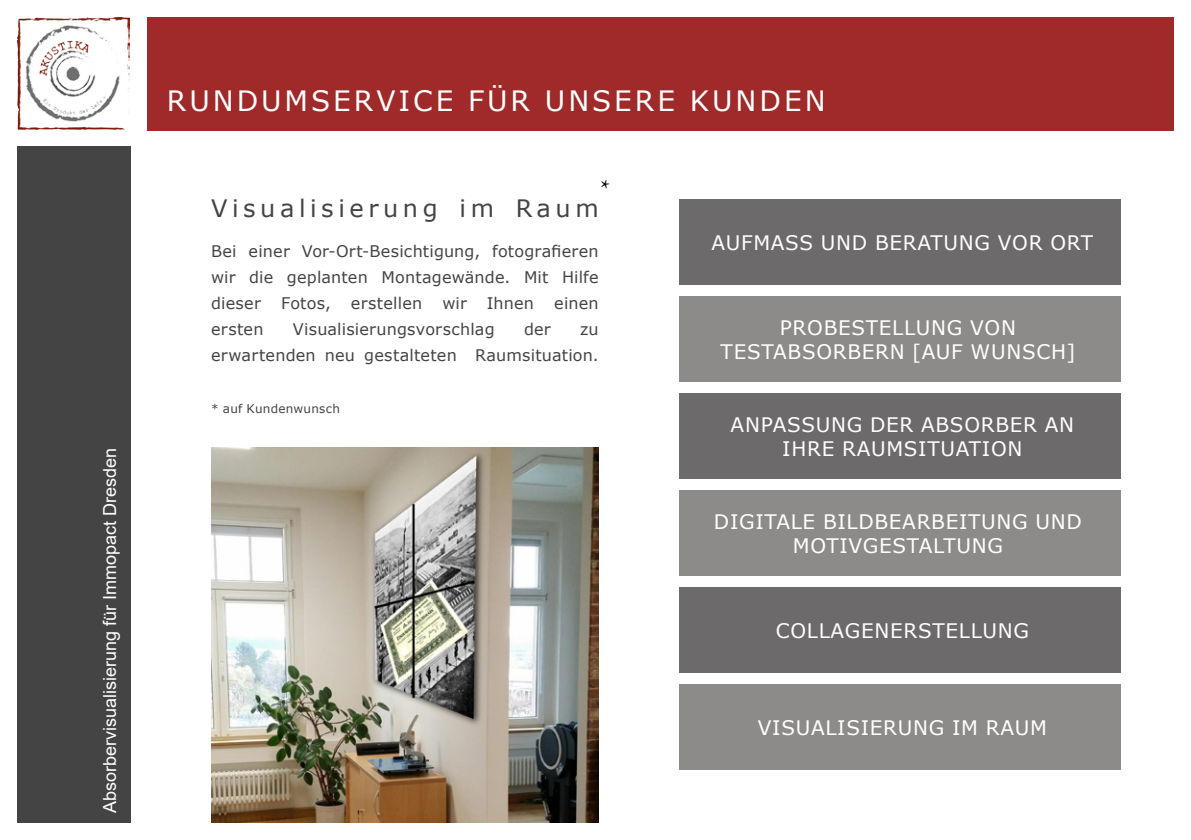
<style>
.page{position:relative;width:1191px;height:840px;background:#fff}
.page>*{position:absolute;margin:0;border:0;box-sizing:border-box;transform-origin:0 0}
.t1{font:28px "Verdana";letter-spacing:.105em;color:#fff}
.t2{font:24px "Verdana";color:#444}
.t3{font:24px "Minion Pro";color:#000}
.t4{font:20px/24px "Verdana";letter-spacing:.035em;color:#fffffe;text-align:center}
.t5{font:18px "Arial";color:#fffffe}
.t6{font:16px/26px "Verdana";letter-spacing:.01em;color:#444;text-align:justify}
.t7{font:12px "Verdana";color:#444}
</style>
<div class="page">
<div style="left:147px;top:17px;width:1027px;height:113px;background:#a02a2a"></div>
<div style="left:17px;top:146px;width:113px;height:676px;background:#444"></div>
<img style="left:17px;top:17px;width:113px;height:112px">
<img style="left:211px;top:447px;width:388px;height:375px">
<div style="left:679px;top:684px;width:441px;height:85px;background:#8d8b8a"></div>
<div style="left:679px;top:490px;width:441px;height:85px;background:#8d8b8a"></div>
<div style="left:679px;top:587px;width:441px;height:85px;background:#6c6a6a"></div>
<div style="left:679px;top:296px;width:441px;height:85px;background:#8d8b8a"></div>
<div style="left:679px;top:393px;width:441px;height:85px;background:#6c6a6a"></div>
<div style="left:679px;top:200px;width:441px;height:85px;background:#6c6a6a"></div>
<p class="t5" style="left:97px;top:812px;width:367px;rotate:-90deg">Absorbervisualisierung für Immopact Dresden</p>
<h1 class="t1" style="left:167px;top:81px;width:660px">RUNDUMSERVICE FÜR UNSERE KUNDEN</h1>
<h2 class="t3" style="left:600px;top:172px;width:11px">*</h2>
<h2 class="t2" style="left:211px;top:191px;width:389px">VISUALISIERUNG IM RAUM</h2>
<p class="t6" style="left:211px;top:237px;width:389px">BEI EINER VOR-ORT-BESICHTIGUNG, FOTOGRAFIEREN WIR DIE GEPLANTEN MONTAGEWÄNDE. M IT H ILFE DIESER</p>
<p class="t6" style="left:281px;top:289px;width:51px">FOTOS,</p>
<p class="t6" style="left:351px;top:289px;width:73px">ERSTELLEN</p>
<p class="t6" style="left:442px;top:289px;width:26px">WIR</p>
<p class="t6" style="left:487px;top:289px;width:49px">IHNEN</p>
<p class="t6" style="left:554px;top:289px;width:46px">EINEN</p>
<p class="t6" style="left:211px;top:315px;width:54px">ERSTEN</p>
<p class="t6" style="left:293px;top:315px;width:203px">VISUALISIERUNGSVORSCHLAG</p>
<p class="t6" style="left:524px;top:315px;width:28px">DER</p>
<p class="t6" style="left:211px;top:315px;width:389px;text-align:right">ZU<br>ERWARTENDEN NEU GESTALTETEN RAUMSITUATION.</p>
<p class="t7" style="left:211px;top:400px;width:131px">* AUF KUNDENWUNSCH</p>
<p class="t4" style="left:711px;top:230px;width:383px">AUFMASS UND BERATUNG VOR ORT</p>
<p class="t4" style="left:720px;top:315px;width:356px">PROBESTELLUNG VON<br>TESTABSORBERN [AUF WUNSCH]</p>
<p class="t4" style="left:730px;top:412px;width:345px">ANPASSUNG DER ABSORBER AN<br>IHRE RAUMSITUATION</p>
<p class="t4" style="left:714px;top:509px;width:366px">DIGITALE BILDBEARBEITUNG UND<br>MOTIVG ESTALTUNG</p>
<p class="t4" style="left:775px;top:618px;width:252px">COLLAGENERSTELLUNG</p>
<p class="t4" style="left:758px;top:714px;width:290px">VISUALISIERUNG IM RAUM</p>
</div>
